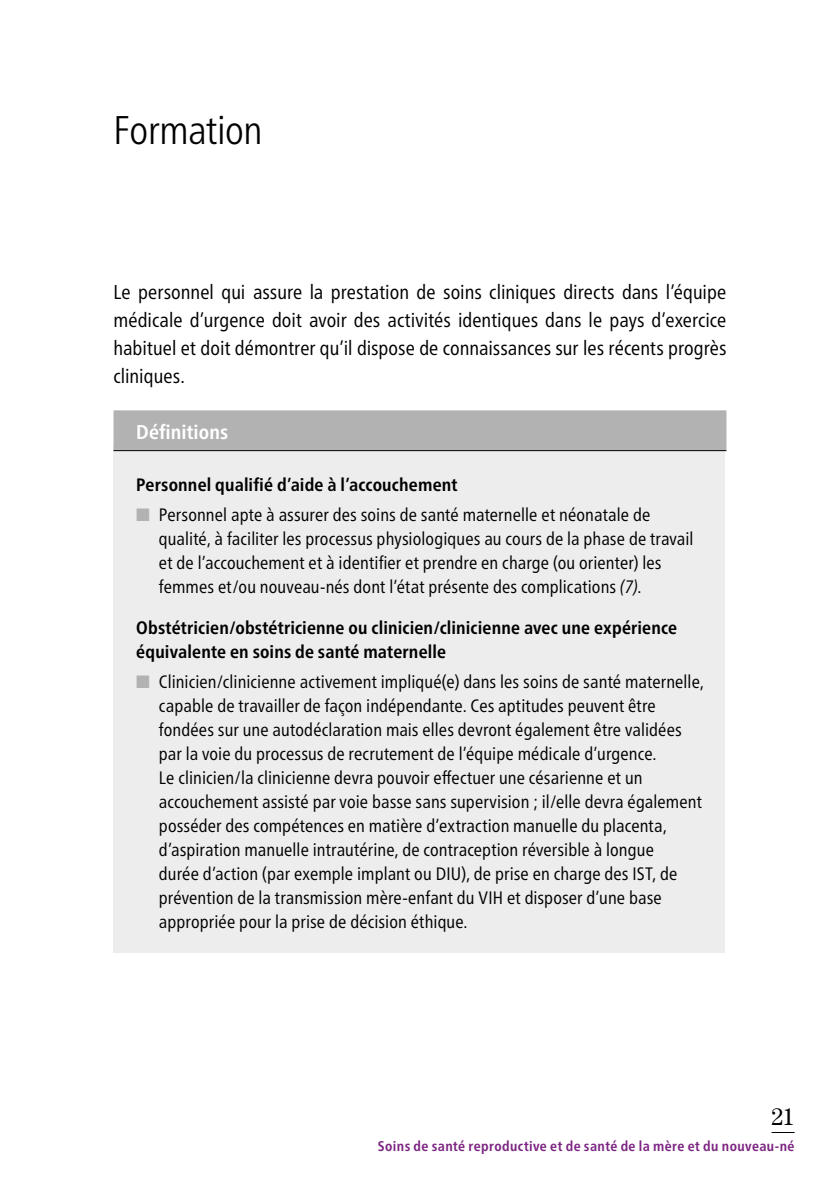
<style>
.page{position:relative;width:840px;height:1191px;background:#fff}
.page>*{position:absolute;margin:0;border:0;box-sizing:border-box;transform-origin:0 0}
.t1{font:300 condensed 40px "Frutiger Neue LTW1 G";letter-spacing:-.005em;color:#000}
.t2{font:24px "Century";color:#000}
.t3{font:condensed 20px/28px "Frutiger Neue LTW1 G";color:#000;text-align:justify}
.t4{font:700 condensed 20px "Frutiger Neue LTW1 G";letter-spacing:.005em;color:#fff}
.t5{font:condensed 18px/24px "Frutiger Neue LTW1 G";letter-spacing:.005em;color:#000}
.t6{font:700 condensed 18px/24px "Frutiger Neue LTW1 G";letter-spacing:.005em;color:#000}
.t7{font:700 condensed 14px "Frutiger Neue LTW1 G";letter-spacing:.03em;color:#7c2582}
.s1{color:#b3b2b2}
.s2{font-style:italic}
</style>
<div class="page">
<svg style="left:771px;top:1132px;width:23px;height:1px"></svg>
<div style="left:113px;top:445px;width:612px;height:507px;background:#ededed"></div>
<div style="left:113px;top:410px;width:613px;height:40px;background:#b3b2b2"></div>
<hr style="left:113px;top:450px;width:613px;height:1px;background:#000">
<h1 class="t1" style="left:113px;top:107px;width:150px">Formation</h1>
<p class="t3" style="left:113px;top:278px;width:614px">Le personnel qui assure la prestation de soins cliniques directs dans l’équipe médicale d’urgence doit avoir des activités identiques dans le pays d’exercice habituel et doit démontrer qu’il dispose de connaissances sur les récents progrès cliniques.</p>
<p class="t4" style="left:136px;top:420px;width:93px">Définitions</p>
<p class="t6" style="left:136px;top:473px;width:323px">Personnel qualifié d’aide à l’accouchement</p>
<p class="t5" style="left:159px;top:503px;width:536px;text-indent:-23px"><span class="s1">■</span> Personnel apte à assurer des soins de santé maternelle et néonatale de qualité, à faciliter les processus physiologiques au cours de la phase de travail et de l’accouchement et à identifier et prendre en charge (ou orienter) les femmes et/ou nouveau-nés dont l’état présente des complications <span class="s2">(7)</span>.</p>
<p class="t6" style="left:136px;top:616px;width:542px">Obstétricien/obstétricienne ou clinicien/clinicienne avec une expérience équivalente en soins de santé maternelle</p>
<p class="t5" style="left:159px;top:669px;width:546px;text-indent:-23px"><span class="s1">■</span> Clinicien/clinicienne activement impliqué(e) dans les soins de santé maternelle, capable de travailler de façon indépendante. Ces aptitudes peuvent être fondées sur une autodéclaration mais elles devront également être validées par la voie du processus de recrutement de l’équipe médicale d’urgence.<br>Le clinicien/la clinicienne devra pouvoir effectuer une césarienne et un accouchement assisté par voie basse sans supervision ; il/elle devra également posséder des compétences en matière d’extraction manuelle du placenta, d’aspiration manuelle intrautérine, de contraception réversible à longue<br>durée d’action (par exemple implant ou DIU), de prise en charge des IST, de prévention de la transmission mère-enfant du VIH et disposer d’une base appropriée pour la prise de décision éthique.</p>
<h2 class="t2" style="left:771px;top:1102px;width:25px">21</h2>
<p class="t7" style="left:378px;top:1137px;width:418px">Soins de santé reproductive et de santé de la mère et du nouveau-né</p>
</div>
